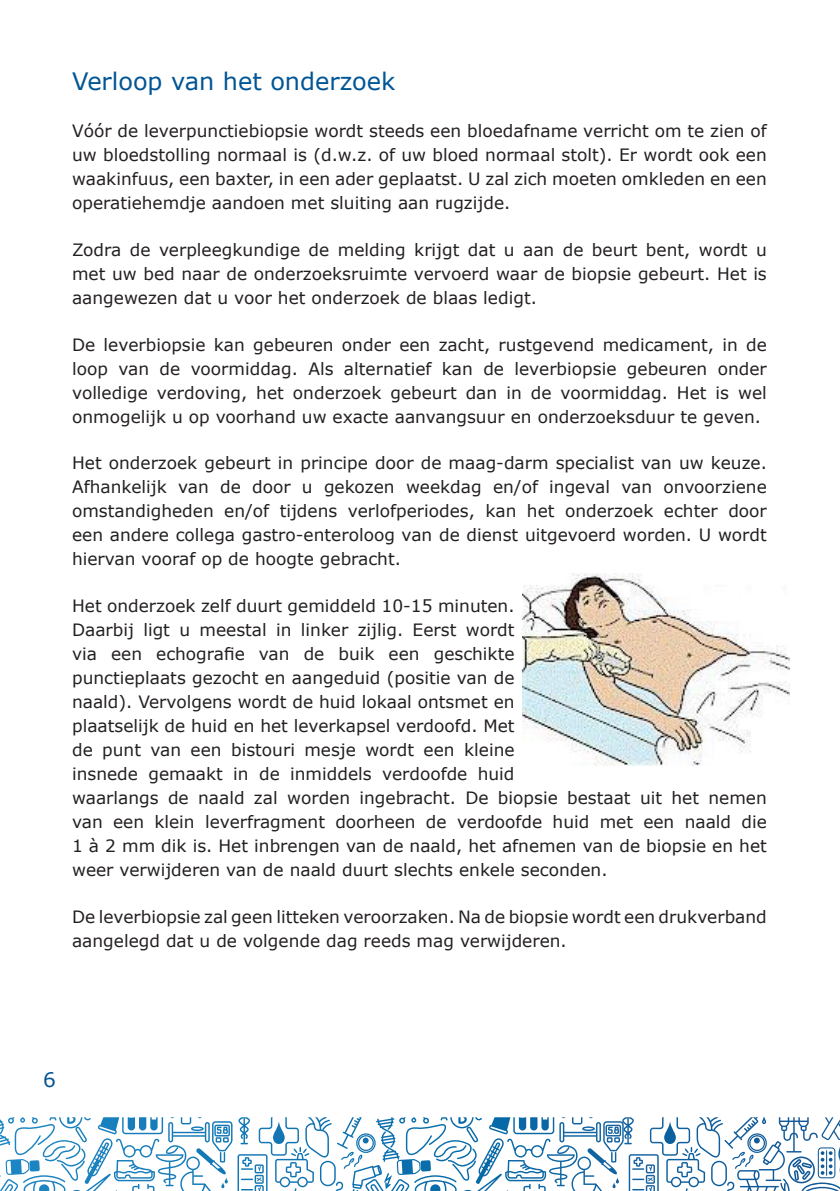
<style>
.page{position:relative;width:840px;height:1191px;background:#fff}
.page>*{position:absolute;margin:0;border:0;box-sizing:border-box;transform-origin:0 0}
.Titel_---_enter_4{font:24px "Verdana";color:#005595}
.t1{font:20px "Verdana";color:#005595}
.tekst_met_enter_4{font:17px/24px "Verdana";color:#231f20;text-align:justify}
</style>
<div class="page">
<svg style="left:0;top:1117px;width:839px;height:74px"></svg>
<img style="left:522px;top:573px;width:267px;height:192px">
<p class="Titel_---_enter_4" style="left:72px;top:65px;width:324px">Verloop van het onderzoek</p>
<p class="tekst_met_enter_4" style="left:72px;top:119px;width:696px">Vóór de leverpunctiebiopsie wordt steeds een bloedafname verricht om te zien of uw bloedstolling normaal is (d.w.z. of uw bloed normaal stolt). Er wordt ook een waakinfuus, een baxter, in een ader geplaatst. U zal zich moeten omkleden en een operatiehemdje aandoen met sluiting aan rugzijde.</p>
<p class="tekst_met_enter_4" style="left:72px;top:237px;width:696px">Zodra de verpleegkundige de melding krijgt dat u aan de beurt bent, wordt u met uw bed naar de onderzoeksruimte vervoerd waar de biopsie gebeurt. Het is aangewezen dat u voor het onderzoek de blaas ledigt.</p>
<p class="tekst_met_enter_4" style="left:72px;top:332px;width:696px">De leverbiopsie kan gebeuren onder een zacht, rustgevend medicament, in de loop van de voormiddag. Als alternatief kan de leverbiopsie gebeuren onder volledige verdoving, het onderzoek gebeurt dan in de voormiddag. Het is wel onmogelijk u op voorhand uw exacte aanvangsuur en onderzoeksduur te geven.</p>
<p class="tekst_met_enter_4" style="left:72px;top:451px;width:696px">Het onderzoek gebeurt in principe door de maag-darm specialist van uw keuze.<br>Afhankelijk van de door u gekozen weekdag en/of ingeval van onvoorziene omstandigheden en/of tijdens verlofperiodes, kan het onderzoek echter door een andere collega gastro-enteroloog van de dienst uitgevoerd worden. U wordt hiervan vooraf op de hoogte gebracht.</p>
<p class="tekst_met_enter_4" style="left:72px;top:593px;width:696px;text-align:left">Het onderzoek zelf duurt gemiddeld 10-15 minuten.<br>Daarbij ligt u meestal in linker zijlig. Eerst wordt<br>via een echografie van de buik een geschikte<br>punctieplaats gezocht en aangeduid (positie van de<br>naald). Vervolgens wordt de huid lokaal ontsmet en<br>plaatselijk de huid en het leverkapsel verdoofd. Met<br>de punt van een bistouri mesje wordt een kleine<br>insnede gemaakt in de inmiddels verdoofde huid<br>waarlangs de naald zal worden ingebracht. De biopsie bestaat uit het nemen van een klein leverfragment doorheen de verdoofde huid met een naald die 1 à 2 mm dik is. Het inbrengen van de naald, het afnemen van de biopsie en het weer verwijderen van de naald duurt slechts enkele seconden.</p>
<p class="tekst_met_enter_4" style="left:72px;top:904px;width:696px">De leverbiopsie zal geen litteken veroorzaken. Na de biopsie wordt een drukverband aangelegd dat u de volgende dag reeds mag verwijderen.</p>
<p class="t1" style="left:43px;top:1066px;width:14px">6</p>
</div>
